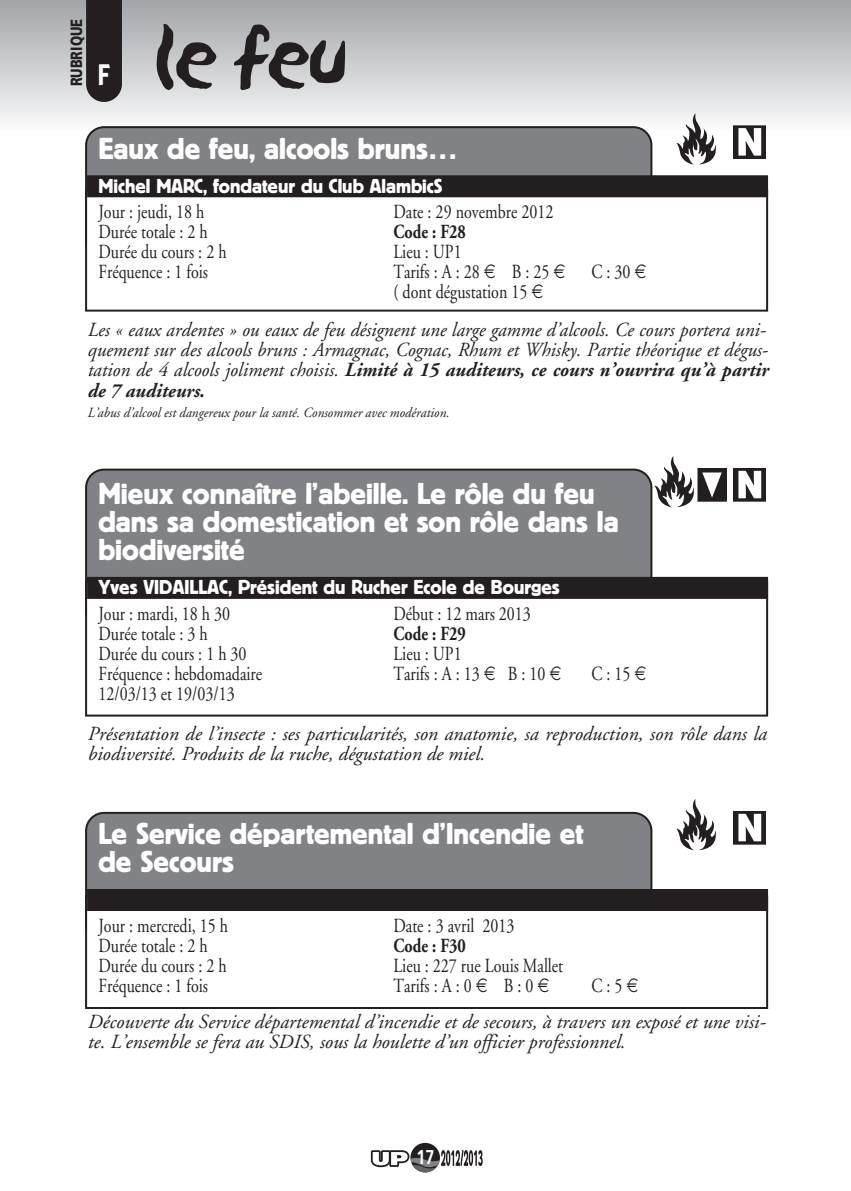
<style>
.page{position:relative;width:851px;height:1191px;background:#fff}
.page>*{position:absolute;margin:0;border:0;box-sizing:border-box;transform-origin:0 0}
.t1{font:72px "Sand";color:#231f20}
.t2{font:600 31px "Kabel Itc T";color:#fff;scale:.9 1}
.t3{font:30px/28px "Block BE";color:#fff}
.t4{font:20px "Adobe Garamond";color:#231f20;scale:.8 1}
.t5{font:italic 20px/20px "Adobe Garamond";color:#231f20}
.t6{font:italic 20px/20px "Adobe Garamond";color:#231f20;text-align:justify;scale:.96 1}
.t7{font:20px "Block BE";color:#fff}
.t8{font:700 20px "Adobe Garamond";color:#231f20;scale:.8 1}
.t9{font:700 20px "Frutiger";color:#fff;scale:.8 1}
.t10{font:900 16.2px "Frutiger";color:#231f20;scale:.8 1}
.t11{font:italic 14px "Adobe Garamond";color:#231f20;scale:.96 1}
.s1{font-weight:700}
</style>
<div class="page">
<div style="left:0;top:0;width:850px;height:130px;background:linear-gradient(to bottom,#a2a3a7,#f9f9fa)"></div>
<svg style="left:410px;top:1142px;width:30px;height:30px"></svg>
<svg style="left:371px;top:1150px;width:111px;height:22px"></svg>
<div style="left:86px;top:0;width:36px;height:102px;background:#231f20"></div>
<div style="left:85px;top:468px;width:567px;height:112px;background:#808285"></div>
<div style="left:85px;top:580px;width:683px;height:136px;border:2px solid #231f20"></div>
<div style="left:87px;top:577px;width:681px;height:22px;background:#231f20"></div>
<svg style="left:85px;top:126px;width:567px;height:63px;background:#7c7e81"></svg>
<div style="left:85px;top:189px;width:683px;height:123px;border:2px solid #231f20"></div>
<div style="left:733px;top:126px;width:32px;height:32px;background:#231f20"></div>
<div style="left:733px;top:125px;width:32px;height:34px;border:1px solid #231f20"></div>
<svg style="left:738px;top:128px;width:23px;height:28px"></svg>
<svg style="left:676px;top:113px;width:39px;height:52px"></svg>
<div style="left:87px;top:175px;width:681px;height:22px;background:#231f20"></div>
<svg style="left:735px;top:470px;width:28px;height:29px"></svg>
<div style="left:733px;top:468px;width:32px;height:33px;border:1px solid #231f20"></div>
<svg style="left:738px;top:471px;width:23px;height:27px"></svg>
<div style="left:697px;top:468px;width:29px;height:33px;background:#231f20"></div>
<div style="left:697px;top:468px;width:29px;height:33px;border:1px solid #231f20"></div>
<svg style="left:702px;top:472px;width:19px;height:26px"></svg>
<svg style="left:654px;top:456px;width:39px;height:51px"></svg>
<div style="left:85px;top:812px;width:567px;height:83px;background:#808285"></div>
<div style="left:85px;top:895px;width:683px;height:114px;border:2px solid #231f20"></div>
<svg style="left:735px;top:813px;width:28px;height:29px"></svg>
<div style="left:733px;top:811px;width:32px;height:33px;border:1px solid #231f20"></div>
<svg style="left:738px;top:814px;width:23px;height:27px"></svg>
<svg style="left:676px;top:799px;width:39px;height:51px"></svg>
<div style="left:87px;top:889px;width:681px;height:22px;background:#231f20"></div>
<p class="t10" style="left:70px;top:86px;width:86px;rotate:-90deg">RUBRIQUE</p>
<h2 class="t2" style="left:97px;top:57px;width:16px">F</h2>
<h1 class="t1" style="left:153px;top:11px;width:200px">le feu</h1>
<h3 class="t3" style="left:98px;top:136px;width:361px">Eaux de feu, alcools bruns…</h3>
<p class="t7" style="left:98px;top:179px;width:346px">Michel MARC, fondateur du Club AlambicS</p>
<p class="t4" style="left:98px;top:204px;width:134px">Jour : jeudi, 18 h</p>
<p class="t4" style="left:393px;top:204px;width:201px">Date : 29 novembre 2012</p>
<p class="t4" style="left:98px;top:224px;width:138px">Durée totale : 2 h</p>
<p class="t8" style="left:393px;top:224px;width:92px">Code : F28</p>
<p class="t4" style="left:98px;top:244px;width:162px">Durée du cours : 2 h</p>
<p class="t4" style="left:393px;top:244px;width:87px">Lieu : UP1</p>
<p class="t4" style="left:98px;top:264px;width:138px">Fréquence : 1 fois</p>
<p class="t4" style="left:393px;top:264px;width:109px">Tarifs : A : 28</p>
<p class="t4" style="left:511px;top:264px;width:49px">B:25</p>
<p class="t4" style="left:591px;top:264px;width:50px">C:30</p>
<p class="t4" style="left:393px;top:284px;width:169px">( dont dégustation 15</p>
<p class="t6" style="left:87px;top:322px;width:710px">Les « eaux ardentes » ou eaux de feu désignent une large gamme d’alcools. Ce cours portera uni&shy;quement sur des alcools bruns : Armagnac, Cognac, Rhum et Whisky. Partie théorique et dégus&shy;tation de 4 alcools joliment choisis. <span class="s1">Limité à 15 auditeurs, ce cours n’ouvrira qu’à partir de 7 auditeurs.</span></p>
<p class="t11" style="left:87px;top:406px;width:378px">L’abus d’alcool est dangereux pour la santé. Consommer avec modération.</p>
<h3 class="t3" style="left:98px;top:481px;width:521px">Mieux connaître l’abeille. Le rôle du feu dans sa domestication et son rôle dans la biodiversité</h3>
<p class="t7" style="left:98px;top:580px;width:463px">Yves VIDAILLAC, Président du Rucher Ecole de Bourges</p>
<p class="t4" style="left:98px;top:606px;width:166px">Jour : mardi, 18 h 30</p>
<p class="t4" style="left:393px;top:606px;width:173px">Début : 12 mars 2013</p>
<p class="t4" style="left:98px;top:626px;width:138px">Durée totale : 3 h</p>
<p class="t8" style="left:393px;top:626px;width:92px">Code : F29</p>
<p class="t4" style="left:98px;top:646px;width:187px">Durée du cours : 1 h 30</p>
<p class="t4" style="left:393px;top:646px;width:87px">Lieu : UP1</p>
<p class="t4" style="left:98px;top:666px;width:206px">Fréquence : hebdomadaire</p>
<p class="t4" style="left:393px;top:666px;width:109px">Tarifs : A : 13</p>
<p class="t4" style="left:507px;top:666px;width:49px">B:10</p>
<p class="t4" style="left:591px;top:666px;width:50px">C:15</p>
<p class="t4" style="left:98px;top:686px;width:172px">12/03/13 et 19/03/13</p>
<p class="t5" style="left:87px;top:725px;width:680px">Présentation de l’insecte : ses particularités, son anatomie, sa reproduction, son rôle dans la biodiversité. Produits de la ruche, dégustation de miel.</p>
<h3 class="t3" style="left:98px;top:821px;width:486px">Le Service départemental d’Incendie et de Secours</h3>
<p class="t4" style="left:98px;top:918px;width:163px">Jour : mercredi, 15 h</p>
<p class="t4" style="left:393px;top:918px;width:153px">Date : 3 avril 2013</p>
<p class="t4" style="left:98px;top:938px;width:138px">Durée totale : 2 h</p>
<p class="t8" style="left:393px;top:938px;width:92px">Code : F30</p>
<p class="t4" style="left:98px;top:958px;width:162px">Durée du cours : 2 h</p>
<p class="t4" style="left:393px;top:958px;width:214px">Lieu : 227 rue Louis Mallet</p>
<p class="t4" style="left:98px;top:978px;width:138px">Fréquence : 1 fois</p>
<p class="t4" style="left:393px;top:978px;width:99px">Tarifs : A : 0</p>
<p class="t4" style="left:503px;top:978px;width:39px">B:0</p>
<p class="t4" style="left:591px;top:978px;width:40px">C:5</p>
<p class="t5" style="left:87px;top:1013px;width:679px">Découverte du Service départemental d’incendie et de secours, à travers un exposé et une visi&shy;te. L’ensemble se fera au SDIS, sous la houlette d’un officier professionnel.</p>
<p class="t9" style="left:416px;top:1149px;width:24px">17</p>
</div>
